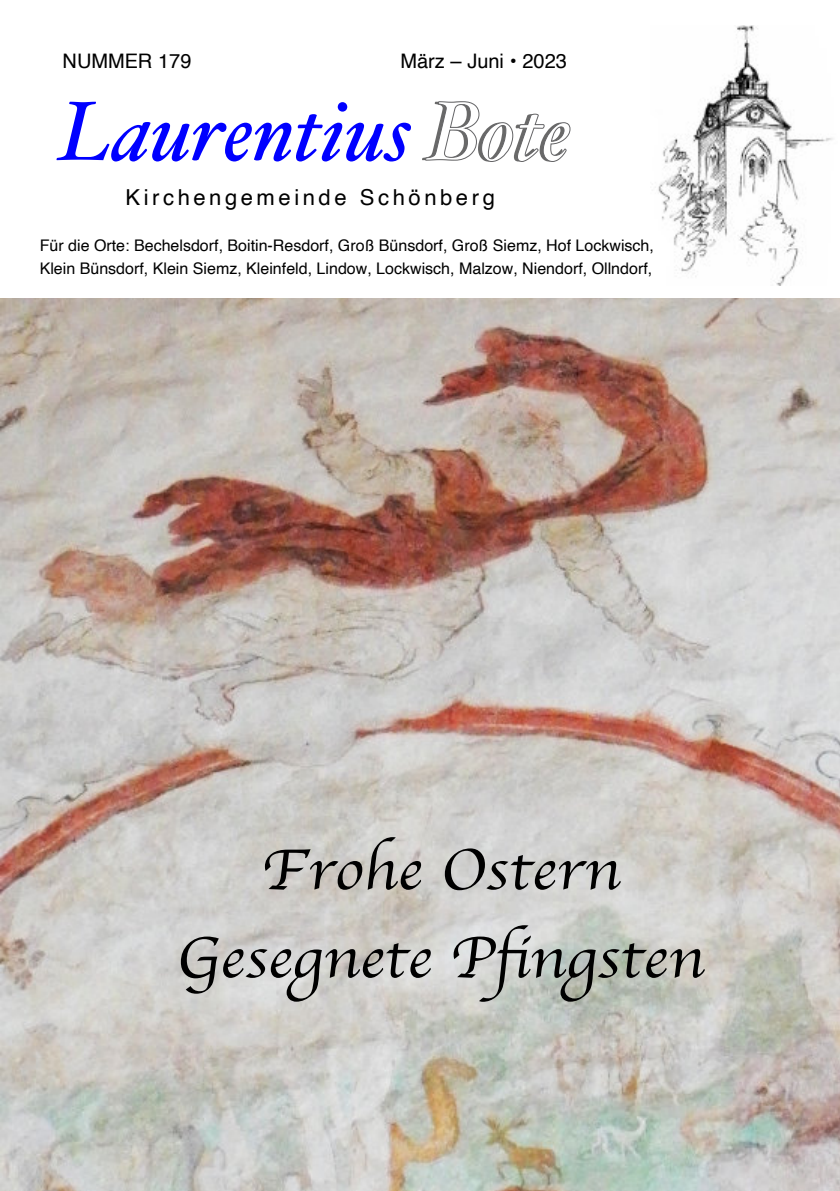
<style>
.page{position:relative;width:840px;height:1191px;background:#fff}
.page>*{position:absolute;margin:0;border:0;box-sizing:border-box;transform-origin:0 0}
.t1{font:italic 84px "Hoefler Text";color:#00f}
.t2{font:60px "Apple Chancery";color:#000;scale:1.09 1}
.t3{font:22px "Helvetica";letter-spacing:.16em;color:#000}
.t4{font:20px "Helvetica";color:#000}
.t5{font:16px/22.8px "Helvetica";color:#000}
.s1{color:#696969}
</style>
<div class="page">
<img style="left:0;top:298px;width:839px;height:893px">
<img style="left:655px;top:25px;width:178px;height:261px">
<p class="t4" style="left:63px;top:53px;width:130px">NUMMER 179</p>
<p class="t4" style="left:400px;top:53px;width:168px">März – Juni • 2023</p>
<h1 class="t1" style="left:59px;top:81px;width:510px">Laurentius <span class="s1">Bote</span></h1>
<h3 class="t3" style="left:125px;top:189px;width:371px">Kirchengemeinde Schönberg</h3>
<p class="t5" style="left:40px;top:235px;width:615px">Für die Orte: Bechelsdorf, Boitin-Resdorf, Groß Bünsdorf, Groß Siemz, Hof Lockwisch,<br>Klein Bünsdorf, Klein Siemz, Kleinfeld, Lindow, Lockwisch, Malzow, Niendorf, Ollndorf,</p>
<h2 class="t2" style="left:261px;top:841px;width:331px">Frohe Ostern</h2>
<h2 class="t2" style="left:176px;top:929px;width:485px">Gesegnete Pfingsten</h2>
</div>
